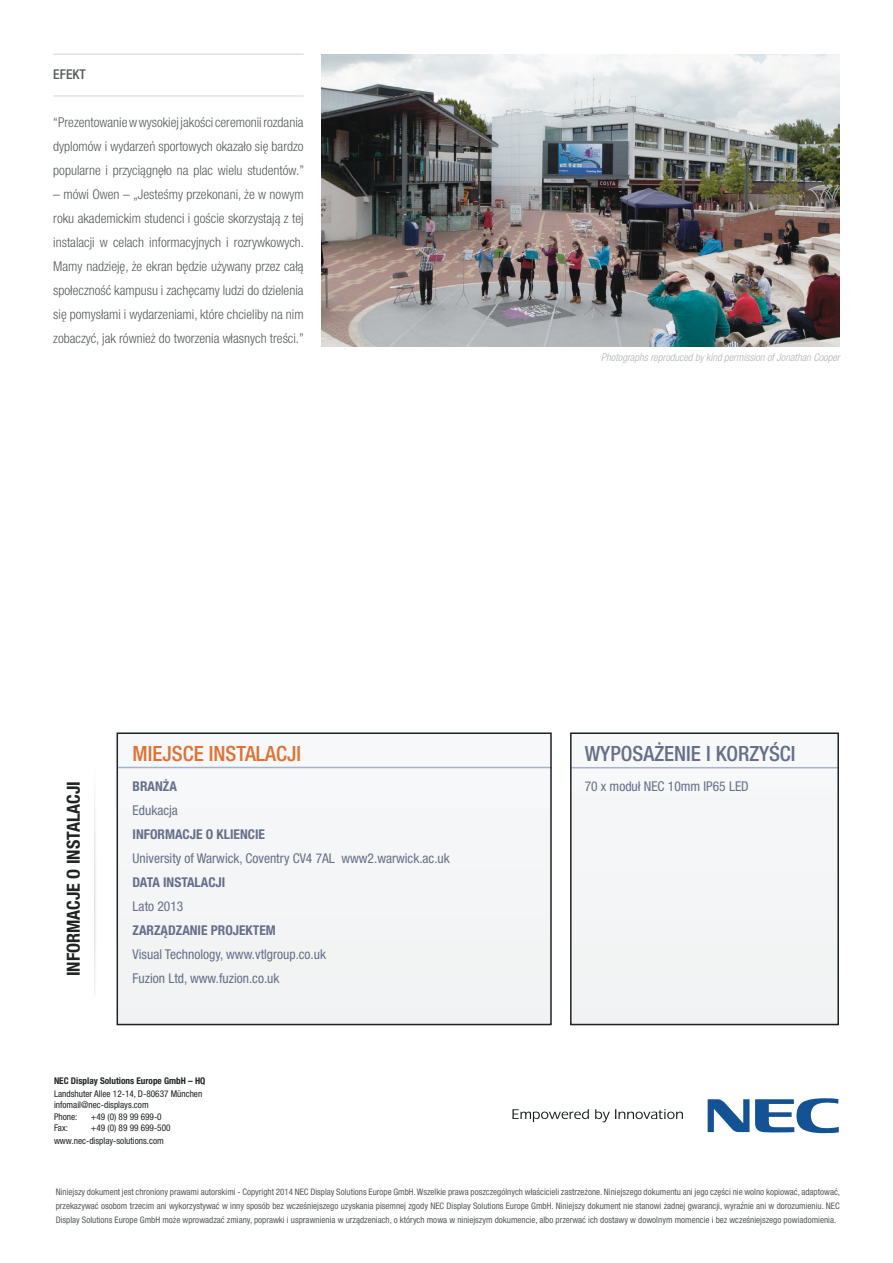
<style>
.page{position:relative;width:893px;height:1263px;background:#fff}
.page>*{position:absolute;margin:0;border:0;box-sizing:border-box;transform-origin:0 0}
.t1{font:500 condensed 21px "Helvetica Neue LT Pro";color:#666f89}
.t2{font:500 condensed 21px "Helvetica Neue LT Std";color:#e17033}
.t3{font:700 condensed 18px "Helvetica Neue LT Std";color:#202323}
.BODY{font:300 condensed 13.5px/24px "Helvetica Neue LT Pro";color:#575a5a;text-align:justify}
.t4{font:condensed 13.5px "Helvetica Neue LT Std";color:#666f89}
.t5{font:700 condensed 13.5px "Helvetica Neue LT Std";color:#666f89}
.t6{font:700 condensed 13.5px "Helvetica Neue LT Pro";color:#666f89}
.FILETES{font:500 condensed 13.5px "Helvetica Neue LT Std";color:#575a5a}
.t7{font:italic 300 condensed 10.5px "Helvetica Neue LT Std";color:#b1b4b5}
.t8{font:condensed 9.3px "Helvetica Neue LT Std";color:#202323}
.t9{font:700 condensed 9.3px "Helvetica Neue LT Std";color:#202323}
.t10{font:condensed 9px/13.8px "Helvetica Neue LT Pro";color:#575a5a;text-align:justify}
</style>
<div class="page">
<svg style="left:512px;top:1109px;width:77px;height:13px"></svg>
<svg style="left:595px;top:1109px;width:88px;height:13px"></svg>
<svg style="left:708px;top:1099px;width:41px;height:33px"></svg>
<svg style="left:755px;top:1098px;width:84px;height:35px"></svg>
<div style="left:117px;top:756px;width:434px;height:269px;background:#f4f5f6"></div>
<div style="left:116px;top:732px;width:436px;height:77px;background:#f6f8f9"></div>
<hr style="left:117px;top:767px;width:435px;height:1px;background:#a6b3ca">
<div style="left:570px;top:764px;width:267px;height:261px;background:#f4f5f6"></div>
<div style="left:571px;top:732px;width:266px;height:38px;background:#f6f8f9"></div>
<hr style="left:571px;top:767px;width:267px;height:1px;background:#a6b3ca">
<div style="left:117px;top:732px;width:435px;height:293px;border:2px solid #202323"></div>
<img style="left:94px;top:788px;width:2px;height:207px">
<div style="left:570px;top:732px;width:269px;height:293px;border:2px solid #202323"></div>
<hr style="left:53px;top:96px;width:251px;height:1px;background:#cfd4d7">
<hr style="left:53px;top:54px;width:251px;height:1px;background:#cfd4d7">
<img style="left:321px;top:54px;width:519px;height:293px">
<p class="FILETES" style="left:53px;top:67px;width:34px">EFEKT</p>
<p class="BODY" style="left:53px;top:110px;width:252px">“Prezentowanie w wysokiej jakości ceremonii rozdania dyplomów i wydarzeń sportowych okazało się bardzo popularne i przyciągnęło na plac wielu studentów.”</p>
<p class="BODY" style="left:53px;top:182px;width:252px">– mówi Owen – „Jesteśmy przekonani, że w nowym roku akademickim studenci i goście skorzystają z tej instalacji w celach informacyjnych i rozrywkowych.<br>Mamy nadzieję, że ekran będzie używany przez całą społeczność kampusu i zachęcamy ludzi do dzielenia się pomysłami i wydarzeniami, które chcieliby na nim zobaczyć, jak również do tworzenia własnych treści.”</p>
<p class="t7" style="left:601px;top:351px;width:240px">Photographs reproduced by kind permission of Jonathan Cooper</p>
<p class="t3" style="left:62px;top:976px;width:196px;rotate:-90deg">INFORMACJE O INSTALACJI</p>
<p class="t2" style="left:133px;top:741px;width:170px">MIEJSCE INSTALACJI</p>
<p class="t6" style="left:133px;top:778px;width:46px">BRANŻA</p>
<p class="t4" style="left:133px;top:803px;width:47px">Edukacja</p>
<p class="t5" style="left:133px;top:826px;width:134px">INFORMACJE O KLIENCIE</p>
<p class="t4" style="left:133px;top:851px;width:319px">University of Warwick, Coventry CV4 7AL www2.warwick.ac.uk</p>
<p class="t5" style="left:133px;top:874px;width:94px">DATA INSTALACJI</p>
<p class="t4" style="left:133px;top:899px;width:52px">Lato 2013</p>
<p class="t6" style="left:133px;top:922px;width:145px">ZARZĄDZANIE PROJEKTEM</p>
<p class="t4" style="left:133px;top:947px;width:195px">Visual Technology, www.vtlgroup.co.uk</p>
<p class="t4" style="left:133px;top:971px;width:148px">Fuzion Ltd, www.fuzion.co.uk</p>
<p class="t9" style="left:54px;top:1075px;width:153px">NEC Display Solutions Europe GmbH – HQ</p>
<p class="t8" style="left:54px;top:1089px;width:150px">Landshuter Allee 12-14, D-80637 München</p>
<p class="t8" style="left:54px;top:1100px;width:96px">infomail@nec-displays.com</p>
<p class="t8" style="left:54px;top:1111px;width:25px">Phone:</p>
<p class="t8" style="left:91px;top:1111px;width:72px">+49 (0) 89 99 699-0</p>
<p class="t8" style="left:54px;top:1122px;width:15px">Fax:</p>
<p class="t8" style="left:91px;top:1122px;width:81px">+49 (0) 89 99 699-500</p>
<p class="t8" style="left:54px;top:1135px;width:111px">www.nec-display-solutions.com</p>
<p class="t1" style="left:585px;top:741px;width:212px">WYPOSAŻENIE I KORZYŚCI</p>
<p class="t4" style="left:585px;top:778px;width:166px">70 x moduł NEC 10mm IP65 LED</p>
<p class="t10" style="left:56px;top:1185px;width:786px">Niniejszy dokument jest chroniony prawami autorskimi - Copyright 2014 NEC Display Solutions Europe GmbH. Wszelkie prawa poszczególnych właścicieli zastrzeżone. Niniejszego dokumentu ani jego części nie wolno kopiować, adaptować, przekazywać osobom trzecim ani wykorzystywać w inny sposób bez wcześniejszego uzyskania pisemnej zgody NEC Display Solutions Europe GmbH. Niniejszy dokument nie stanowi żadnej gwarancji, wyraźnie ani w dorozumieniu. NEC Display Solutions Europe GmbH może wprowadzać zmiany, poprawki i usprawnienia w urządzeniach, o których mowa w niniejszym dokumencie, albo przerwać ich dostawy w dowolnym momencie i bez wcześniejszego powiadomienia.</p>
</div>
